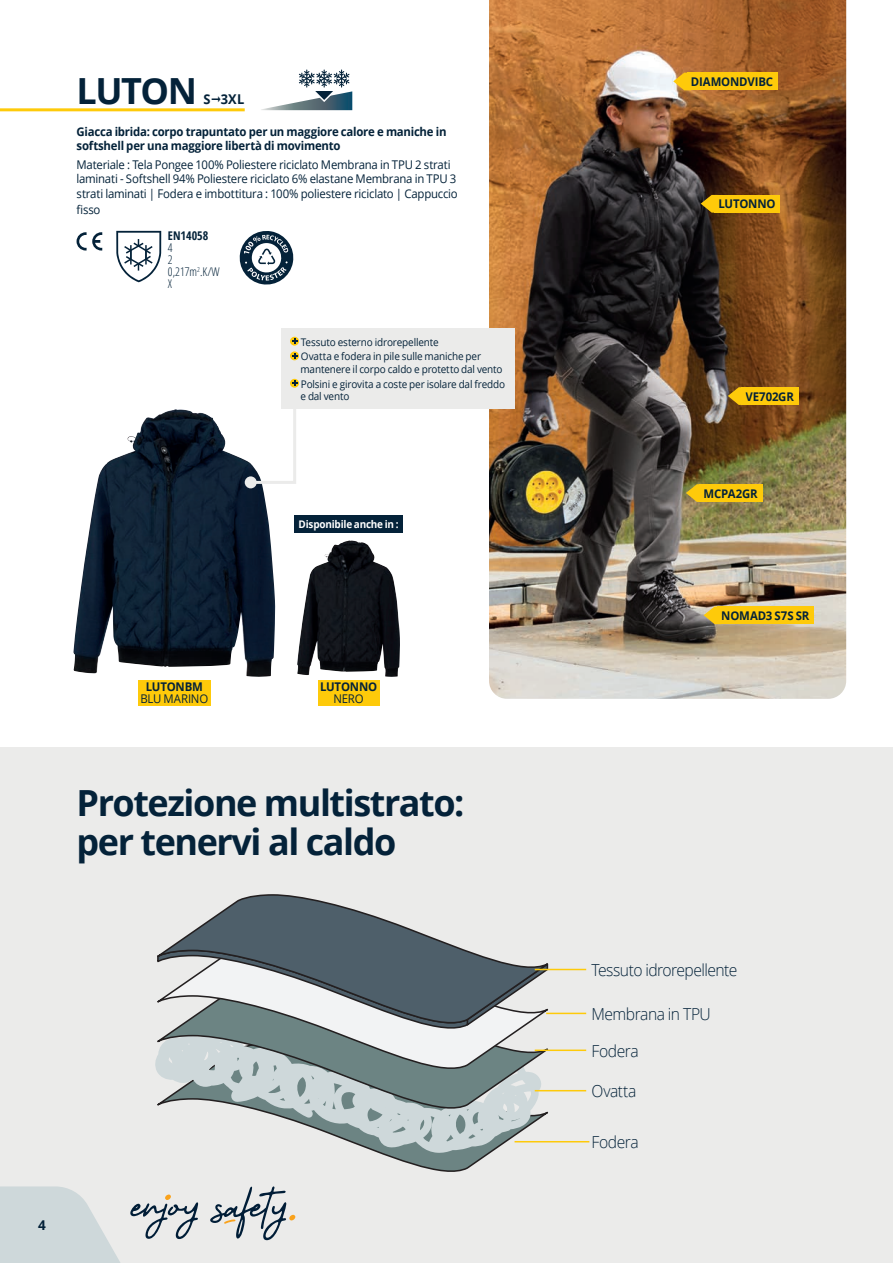
<style>
.page{position:relative;width:893px;height:1263px;background:#fff}
.page>*{position:absolute;margin:0;border:0;box-sizing:border-box;transform-origin:0 0}
.t1{font:700 36px "Open Sans";letter-spacing:-.04em;color:#042239}
.t2{font:300 16.5px "Open Sans";letter-spacing:-.035em;color:#042239;scale:.95 1}
.t3{font:700 13.5px "Open Sans";color:#042239;scale:.95 1}
.t4{font:700 13.5px "Open Sans";color:#042239}
.t5{font:12px/14.4px "Open Sans";letter-spacing:-.02em;color:#042239;scale:.95 1}
.t6{font:700 12px/14.4px "Open Sans";letter-spacing:-.02em;color:#042239;scale:.95 1}
.t7{font:300 12px "Open Sans Condensed";color:#042239}
.t8{font:700 12px "Open Sans Condensed";color:#042239}
.t9{font:10.5px/12.6px "Open Sans";letter-spacing:-.015em;color:#042239;scale:.95 1}
.t10{font:700 10.5px "Open Sans";letter-spacing:-.02em;color:#fff;scale:.95 1}
</style>
<div class="page">
<div style="left:0;top:747px;width:893px;height:516px;background:#ebebea"></div>
<svg style="left:0;top:1186px;width:198px;height:77px"></svg>
<svg style="left:210px;top:1186px;width:85px;height:54px"></svg>
<img style="left:73px;top:409px;width:202px;height:268px">
<img style="left:297px;top:540px;width:103px;height:137px">
<img style="left:489px;top:0;width:357px;height:699px">
<div style="left:687px;top:73px;width:90px;height:17px;background:#feca0a"></div>
<div style="left:714px;top:195px;width:66px;height:18px;background:#feca0a"></div>
<div style="left:741px;top:387px;width:57px;height:18px;background:#feca0a"></div>
<div style="left:699px;top:484px;width:63px;height:18px;background:#feca0a"></div>
<div style="left:717px;top:606px;width:97px;height:18px;background:#feca0a"></div>
<svg style="left:673px;top:73px;width:14px;height:17px"></svg>
<svg style="left:701px;top:195px;width:13px;height:18px"></svg>
<svg style="left:728px;top:387px;width:13px;height:18px"></svg>
<svg style="left:686px;top:484px;width:13px;height:18px"></svg>
<svg style="left:704px;top:606px;width:13px;height:18px"></svg>
<svg style="left:261px;top:70px;width:91px;height:40px"></svg>
<svg style="left:379px;top:1116px;width:169px;height:56px"></svg>
<svg style="left:155px;top:1060px;width:388px;height:93px"></svg>
<svg style="left:156px;top:1077px;width:392px;height:39px"></svg>
<svg style="left:156px;top:1036px;width:392px;height:41px"></svg>
<svg style="left:164px;top:1031px;width:354px;height:5px"></svg>
<svg style="left:157px;top:894px;width:391px;height:137px"></svg>
<svg style="left:77px;top:232px;width:25px;height:18px"></svg>
<svg style="left:116px;top:231px;width:45px;height:51px"></svg>
<svg style="left:239px;top:231px;width:55px;height:54px"></svg>
<div style="left:294px;top:515px;width:109px;height:18px;background:#042239"></div>
<div style="left:281px;top:328px;width:234px;height:81px;background:#ebebea"></div>
<svg style="left:290px;top:337px;width:9px;height:9px"></svg>
<svg style="left:292px;top:338px;width:5px;height:6px"></svg>
<svg style="left:290px;top:351px;width:9px;height:9px"></svg>
<svg style="left:292px;top:353px;width:5px;height:6px"></svg>
<svg style="left:290px;top:379px;width:9px;height:9px"></svg>
<svg style="left:292px;top:380px;width:5px;height:6px"></svg>
<svg style="left:248px;top:409px;width:48px;height:76px"></svg>
<div style="left:245px;top:476px;width:12px;height:12px;background:#ebebea;border-radius:50%"></div>
<hr style="left:535px;top:969px;width:51px;height:1px;background:#feca0a">
<hr style="left:546px;top:1013px;width:40px;height:1px;background:#feca0a">
<hr style="left:535px;top:1049px;width:51px;height:2px;background:#feca0a">
<hr style="left:514px;top:1141px;width:75px;height:1px;background:#feca0a">
<hr style="left:535px;top:1090px;width:51px;height:1px;background:#feca0a">
<hr style="left:0;top:108px;width:245px;height:3px;background:#feca0a">
<div style="left:138px;top:680px;width:72px;height:25px;background:#feca0a"></div>
<div style="left:318px;top:680px;width:61px;height:25px;background:#feca0a"></div>
<p class="t1" style="left:77px;top:66px;width:122px">LUTON</p>
<p class="t3" style="left:204px;top:90px;width:44px">S 3XL</p>
<p class="t6" style="left:77px;top:124px;width:391px">Giacca ibrida: corpo trapuntato per un maggiore calore e maniche in softshell per una maggiore libertà di movimento</p>
<p class="t5" style="left:77px;top:157px;width:403px">Materiale : Tela Pongee 100% Poliestere riciclato Membrana in TPU 2 strati laminati - Softshell 94% Poliestere riciclato 6% elastane Membrana in TPU 3 strati laminati | Fodera e imbottitura : 100% poliestere riciclato | Cappuccio</p>
<p class="t5" style="left:77px;top:202px;width:27px">fisso</p>
<p class="t8" style="left:168px;top:227px;width:42px">EN14058</p>
<p class="t7" style="left:168px;top:240px;width:6px">4</p>
<p class="t7" style="left:168px;top:252px;width:6px">2</p>
<p class="t7" style="left:168px;top:264px;width:53px">0,217m<sup>2</sup>.K/W</p>
<p class="t7" style="left:168px;top:276px;width:6px">X</p>
<p class="t9" style="left:301px;top:335px;width:147px">Tessuto esterno idrorepellente</p>
<p class="t9" style="left:300px;top:350px;width:214px">Ovatta e fodera in pile sulle maniche per mantenere il corpo caldo e protetto dal vento</p>
<p class="t9" style="left:300px;top:377px;width:217px">Polsini e girovita a coste per isolare dal freddo e dal vento</p>
<p class="t6" style="left:146px;top:679px;width:62px">LUTONBM</p>
<p class="t5" style="left:140px;top:691px;width:73px">BLU MARINO</p>
<p class="t10" style="left:298px;top:517px;width:107px">Disponibile anche in :</p>
<p class="t6" style="left:320px;top:679px;width:62px">LUTONNO</p>
<p class="t5" style="left:334px;top:691px;width:33px">NERO</p>
<p class="t1" style="left:77px;top:777px;width:389px">Protezione multistrato:</p>
<p class="t1" style="left:77px;top:816px;width:321px">per tenervi al caldo</p>
<p class="t4" style="left:38px;top:1215px;width:9px">4</p>
<p class="t6" style="left:691px;top:74px;width:88px">DIAMONDVIBC</p>
<p class="t6" style="left:718px;top:196px;width:62px">LUTONNO</p>
<p class="t6" style="left:745px;top:389px;width:52px">VE702GR</p>
<p class="t6" style="left:704px;top:486px;width:59px">MCPA2GR</p>
<p class="t6" style="left:721px;top:608px;width:94px">NOMAD3 S7S SR</p>
<p class="t2" style="left:592px;top:958px;width:155px">Tessuto idrorepellente</p>
<p class="t2" style="left:592px;top:1003px;width:127px">Membrana in TPU</p>
<p class="t2" style="left:592px;top:1039px;width:51px">Fodera</p>
<p class="t2" style="left:592px;top:1080px;width:49px">Ovatta</p>
<p class="t2" style="left:592px;top:1131px;width:51px">Fodera</p>
</div>
